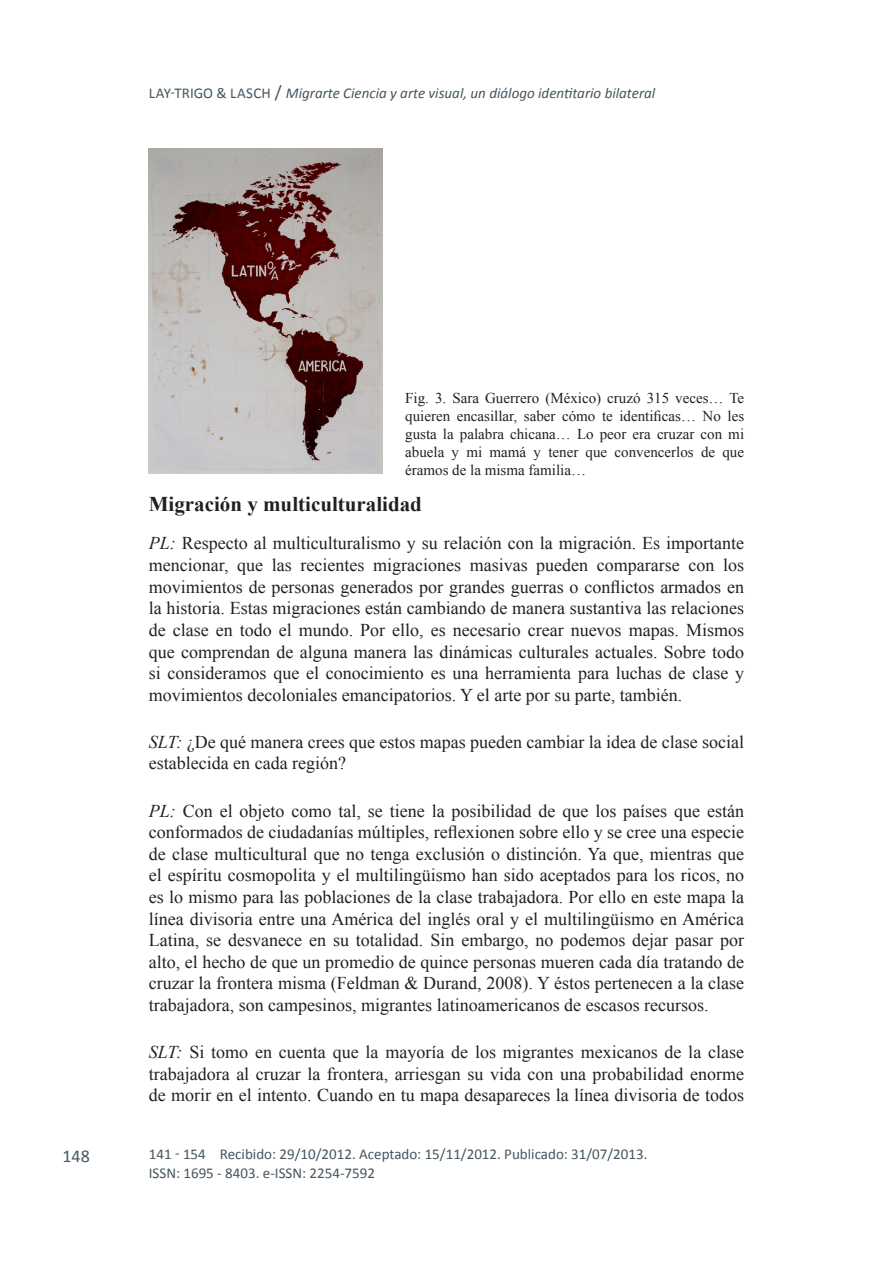
<style>
.page{position:relative;width:893px;height:1263px;background:#fff}
.page>*{position:absolute;margin:0;border:0;box-sizing:border-box;transform-origin:0 0}
.Primer_título{font:700 21px "Times New Roman";color:#231f20}
.texto_normal{font:18px/21.6px "Times New Roman";color:#231f20;text-align:justify}
.t1{font:18px "Calibri";color:#45555f}
.Pies_foto{font:15px/18px "Times New Roman";color:#231f20;text-align:justify}
.texto_normal-2{font:15px "Calibri";color:#45555f}
.Cabacera_Izquierda{font:italic 15px "Calibri";color:#45555f}
.Cabacera_Izquierda-2{font:15px "Calibri";letter-spacing:.045em;color:#45555f}
.s1{font-style:normal;font-size:18px}
.s2{font-style:italic}
</style>
<div class="page">
<img style="left:149px;top:149px;width:234px;height:324px">
<p class="Cabacera_Izquierda-2" style="left:149px;top:83px;width:42px">Lay-Trigo</p>
<p class="Cabacera_Izquierda-2" style="left:217px;top:83px;width:30px">&amp; Lasch</p>
<p class="Cabacera_Izquierda" style="left:275px;top:83px;width:382px"><span class="s1">/</span> Migrarte Ciencia y arte visual, un diálogo identitario bilateral</p>
<p class="t1" style="left:62px;top:1144px;width:29px">148</p>
<p class="Pies_foto" style="left:405px;top:388px;width:340px">Fig. 3. Sara Guerrero (México) cruzó 315 veces… Te quieren encasillar, saber cómo te identificas… No les gusta la palabra chicana… Lo peor era cruzar con mi abuela y mi mamá y tener que convencerlos de que éramos de la misma familia…</p>
<p class="Primer_título" style="left:149px;top:489px;width:275px">Migración y multiculturalidad</p>
<p class="texto_normal" style="left:149px;top:532px;width:597px"><span class="s2">PL:</span> Respecto al multiculturalismo y su relación con la migración. Es importante mencionar, que las recientes migraciones masivas pueden compararse con los movimientos de personas generados por grandes guerras o conflictos armados en la historia. Estas migraciones están cambiando de manera sustantiva las relaciones de clase en todo el mundo. Por ello, es necesario crear nuevos mapas. Mismos que comprendan de alguna manera las dinámicas culturales actuales. Sobre todo si consideramos que el conocimiento es una herramienta para luchas de clase y movimientos decoloniales emancipatorios. Y el arte por su parte, también.</p>
<p class="texto_normal" style="left:149px;top:731px;width:597px"><span class="s2">SLT:</span> ¿De qué manera crees que estos mapas pueden cambiar la idea de clase social establecida en cada región?</p>
<p class="texto_normal" style="left:149px;top:799px;width:597px"><span class="s2">PL:</span> Con el objeto como tal, se tiene la posibilidad de que los países que están conformados de ciudadanías múltiples, reflexionen sobre ello y se cree una especie de clase multicultural que no tenga exclusión o distinción. Ya que, mientras que el espíritu cosmopolita y el multilingüismo han sido aceptados para los ricos, no es lo mismo para las poblaciones de la clase trabajadora. Por ello en este mapa la línea divisoria entre una América del inglés oral y el multilingüismo en América Latina, se desvanece en su totalidad. Sin embargo, no podemos dejar pasar por alto, el hecho de que un promedio de quince personas mueren cada día tratando de cruzar la frontera misma (Feldman &amp; Durand, 2008). Y éstos pertenecen a la clase trabajadora, son campesinos, migrantes latinoamericanos de escasos recursos.</p>
<p class="texto_normal" style="left:149px;top:1041px;width:597px"><span class="s2">SLT:</span> Si tomo en cuenta que la mayoría de los migrantes mexicanos de la clase trabajadora al cruzar la frontera, arriesgan su vida con una probabilidad enorme de morir en el intento. Cuando en tu mapa desapareces la línea divisoria de todos</p>
<p class="texto_normal-2" style="left:149px;top:1145px;width:59px">141 - 154</p>
<p class="texto_normal-2" style="left:220px;top:1145px;width:429px">Recibido: 29/10/2012. Aceptado: 15/11/2012. Publicado: 31/07/2013.</p>
<p class="texto_normal-2" style="left:149px;top:1163px;width:228px">ISSN: 1695 - 8403. e-ISSN: 2254-7592</p>
</div>
